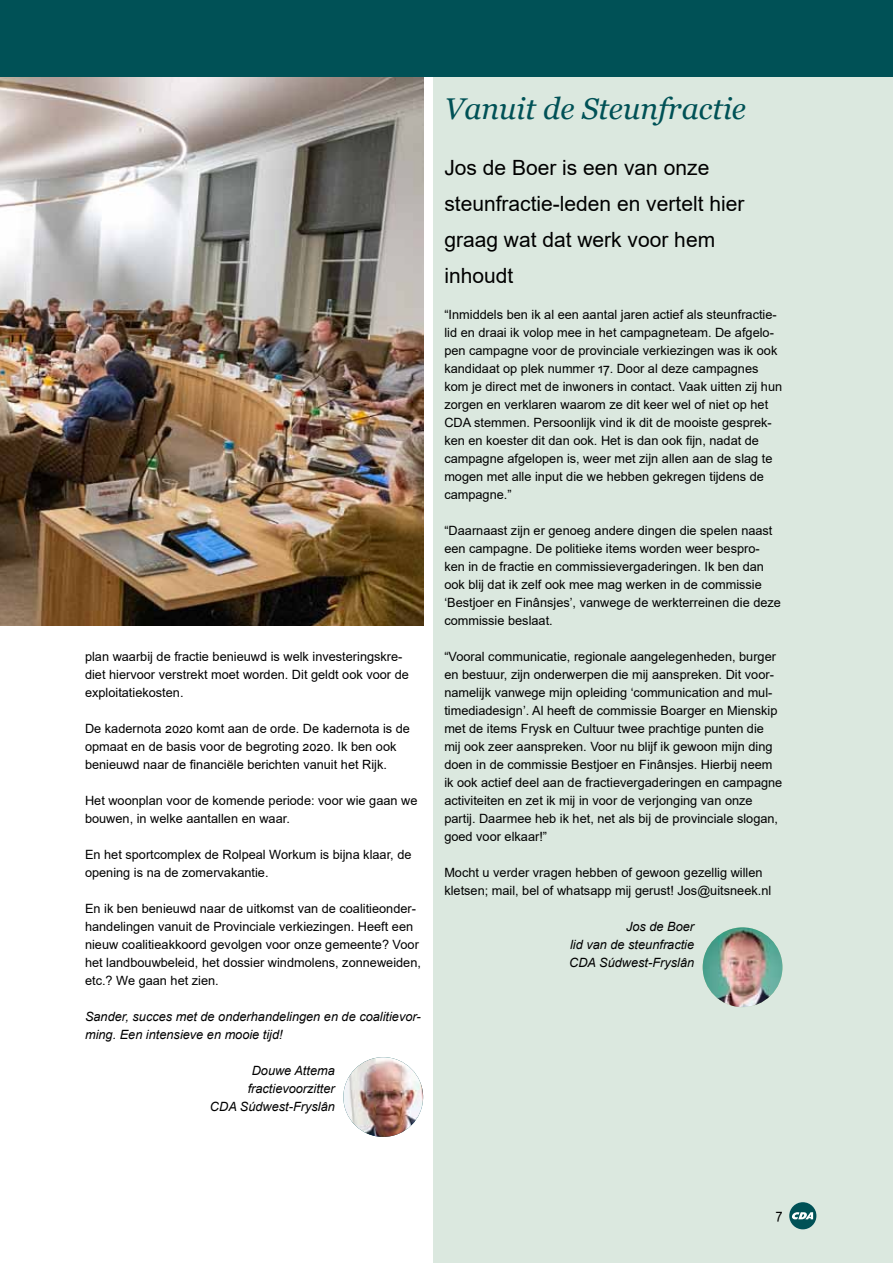
<style>
.page{position:relative;width:893px;height:1263px;background:#fff}
.page>*{position:absolute;margin:0;border:0;box-sizing:border-box;transform-origin:0 0}
.t1{font:italic 30px "Georgia";color:#005156}
.t2{font:21px/36px "Arial";color:#000}
.t3{font:12.75px/18px "Arial";color:#000}
.t4{font:italic 12.75px/18px "Arial";color:#000}
</style>
<div class="page">
<div style="left:434px;top:77px;width:459px;height:1186px;background:#dbe8df"></div>
<img style="left:0;top:77px;width:423px;height:548px">
<div style="left:0;top:0;width:893px;height:77px;background:#005156"></div>
<img style="left:343px;top:1057px;width:80px;height:80px;border-radius:40px">
<img style="left:703px;top:927px;width:79px;height:80px;border-radius:40px">
<svg style="left:789px;top:1202px;width:27px;height:27px"></svg>
<p class="t3" style="left:85px;top:647px;width:325px">plan waarbij de fractie benieuwd is welk investeringskre&shy;diet hiervoor verstrekt moet worden. Dit geldt ook voor de exploitatiekosten.</p>
<p class="t3" style="left:85px;top:719px;width:326px">De kadernota 2020 komt aan de orde. De kadernota is de opmaat en de basis voor de begroting 2020. Ik ben ook benieuwd naar de financiële berichten vanuit het Rijk.</p>
<p class="t3" style="left:85px;top:792px;width:334px">Het woonplan voor de komende periode: voor wie gaan we bouwen, in welke aantallen en waar.</p>
<p class="t3" style="left:85px;top:846px;width:328px">En het sportcomplex de Rolpeal Workum is bijna klaar, de opening is na de zomervakantie.</p>
<p class="t3" style="left:85px;top:900px;width:337px">En ik ben benieuwd naar de uitkomst van de coalitieonder&shy;handelingen vanuit de Provinciale verkiezingen. Heeft een nieuw coalitieakkoord gevolgen voor onze gemeente? Voor het landbouwbeleid, het dossier windmolens, zonneweiden, etc.? We gaan het zien.</p>
<p class="t4" style="left:85px;top:1008px;width:337px">Sander, succes met de onderhandelingen en de coalitievor&shy;ming. Een intensieve en mooie tijd!</p>
<p class="t4" style="left:210px;top:1062px;width:126px;text-align:right">Douwe Attema fractievoorzitter<br>CDA Súdwest-Fryslân</p>
<h1 class="t1" style="left:444px;top:90px;width:303px">Vanuit de Steunfractie</h1>
<h2 class="t2" style="left:444px;top:150px;width:301px">Jos de Boer is een van onze steunfractie-leden en vertelt hier graag wat dat werk voor hem inhoudt</h2>
<p class="t3" style="left:444px;top:305px;width:339px">“Inmiddels ben ik al een aantal jaren actief als steunfractie&shy;lid en draai ik volop mee in het campagneteam. De afgelo&shy;pen campagne voor de provinciale verkiezingen was ik ook kandidaat op plek nummer 17. Door al deze campagnes kom je direct met de inwoners in contact. Vaak uitten zij hun zorgen en verklaren waarom ze dit keer wel of niet op het CDA stemmen. Persoonlijk vind ik dit de mooiste gesprek&shy;ken en koester dit dan ook. Het is dan ook fijn, nadat de campagne afgelopen is, weer met zijn allen aan de slag te mogen met alle input die we hebben gekregen tijdens de campagne.”</p>
<p class="t3" style="left:444px;top:522px;width:338px">“Daarnaast zijn er genoeg andere dingen die spelen naast een campagne. De politieke items worden weer bespro&shy;ken in de fractie en commissievergaderingen. Ik ben dan ook blij dat ik zelf ook mee mag werken in de commissie ‘Bestjoer en Finânsjes’, vanwege de werkterreinen die deze commissie beslaat.</p>
<p class="t3" style="left:444px;top:648px;width:340px">“Vooral communicatie, regionale aangelegenheden, burger en bestuur, zijn onderwerpen die mij aanspreken. Dit voor&shy;namelijk vanwege mijn opleiding ‘communication and mul&shy;timediadesign’. Al heeft de commissie Boarger en Mienskip met de items Frysk en Cultuur twee prachtige punten die mij ook zeer aanspreken. Voor nu blijf ik gewoon mijn ding doen in de commissie Bestjoer en Finânsjes. Hierbij neem ik ook actief deel aan de fractievergaderingen en campagne activiteiten en zet ik mij in voor de verjonging van onze partij. Daarmee heb ik het, net als bij de provinciale slogan, goed voor elkaar!”</p>
<p class="t3" style="left:444px;top:864px;width:328px">Mocht u verder vragen hebben of gewoon gezellig willen kletsen; mail, bel of whatsapp mij gerust! Jos@uitsneek.nl</p>
<p class="t4" style="left:569px;top:918px;width:126px;text-align:justify;text-indent:57px">Jos de Boer lid van de steunfractie CDA Súdwest-Fryslân</p>
<p class="t3" style="left:776px;top:1205px;width:8px">7</p>
</div>
